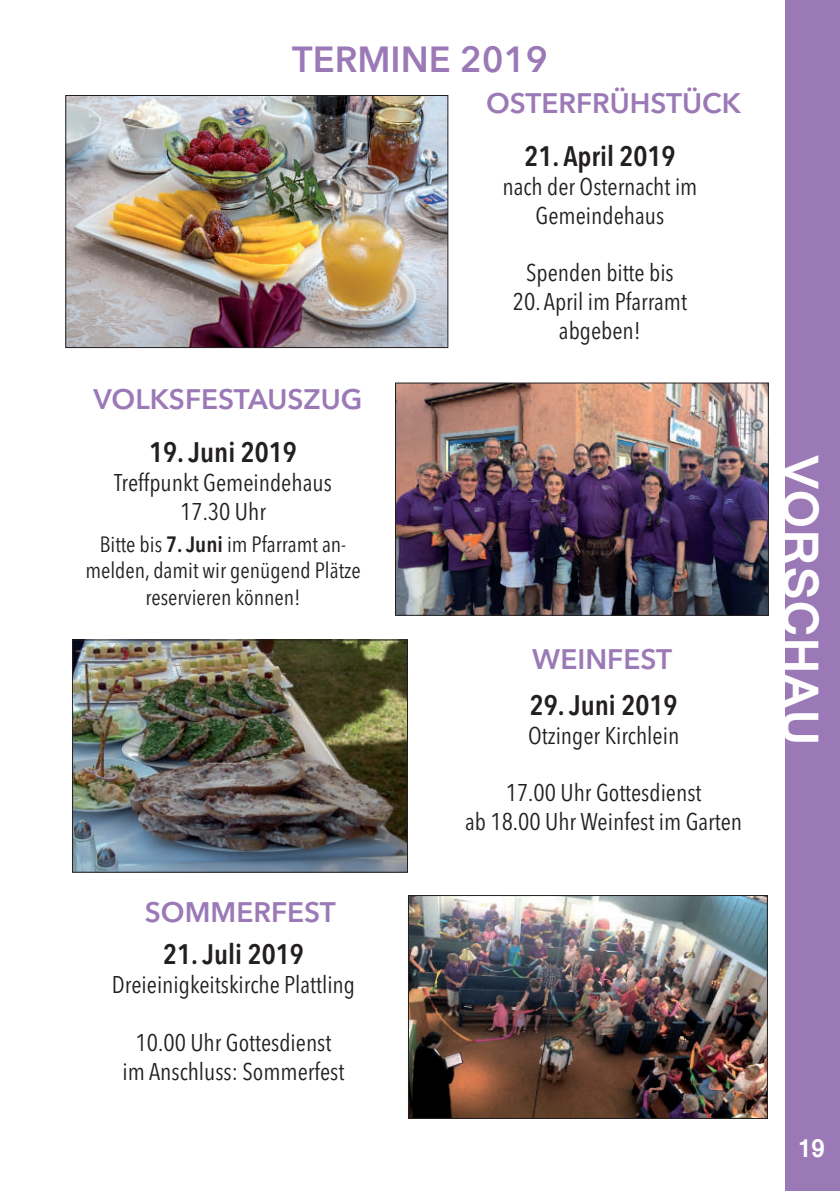
<style>
.page{position:relative;width:840px;height:1191px;background:#fff}
.page>*{position:absolute;margin:0;border:0;box-sizing:border-box;transform-origin:0 0}
.t1{font:700 48px "Kartika";color:#fff}
.t2{font:600 36px "Avenir Next LT Pro";color:#9b79b6}
.t3{font:600 28px "Avenir Next LT Pro";color:#9b79b6}
.t4{font:600 condensed 28px "Avenir Next LT Pro";color:#231f20}
.t5{font:condensed 24px/28.8px "Avenir Next LT Pro";color:#231f20;text-align:center}
.t6{font:700 24px "Kartika";color:#fff}
.t7{font:condensed 22px/26.4px "Avenir Next LT Pro";color:#231f20;text-align:center}
.s1{font-weight:600}
</style>
<div class="page">
<div style="left:785px;top:0;width:54px;height:1191px;background:#9b79b6"></div>
<img style="left:67px;top:97px;width:379px;height:249px">
<div style="left:65px;top:95px;width:383px;height:253px;border:1px solid #231f20"></div>
<img style="left:397px;top:384px;width:369px;height:230px">
<div style="left:395px;top:382px;width:373px;height:234px;border:1px solid #231f20"></div>
<img style="left:74px;top:641px;width:332px;height:229px">
<div style="left:72px;top:639px;width:336px;height:233px;border:1px solid #231f20"></div>
<img style="left:410px;top:897px;width:355px;height:220px">
<div style="left:408px;top:895px;width:359px;height:224px;border:1px solid #231f20"></div>
<h2 class="t2" style="left:292px;top:38px;width:257px">TERMINE 2019</h2>
<p class="t3" style="left:486px;top:86px;width:256px">OSTERFRÜHSTÜCK</p>
<p class="t4" style="left:524px;top:139px;width:153px">21. April 2019</p>
<p class="t5" style="left:502px;top:172px;width:196px">nach der Osternacht im<br>Gemeindehaus</p>
<p class="t5" style="left:526px;top:258px;width:149px">Spenden bitte bis</p>
<p class="t5" style="left:512px;top:287px;width:176px">20. April im Pfarramt abgeben!</p>
<p class="t3" style="left:93px;top:382px;width:270px">VOLKSFESTAUSZUG</p>
<p class="t4" style="left:149px;top:435px;width:149px">19. Juni 2019</p>
<p class="t5" style="left:114px;top:468px;width:219px">Treffpunkt Gemeindehaus<br>17.30 Uhr</p>
<p class="t7" style="left:85px;top:531px;width:277px">Bitte bis <span class="s1">7. Juni</span> im Pfarramt an&shy;melden, damit wir genügend Plätze reservieren können!</p>
<p class="t3" style="left:145px;top:895px;width:192px">SOMMERFEST</p>
<p class="t4" style="left:163px;top:937px;width:142px">21. Juli 2019</p>
<p class="t5" style="left:112px;top:970px;width:244px">Dreieinigkeitskirche Plattling</p>
<p class="t5" style="left:122px;top:1027px;width:223px">10.00 Uhr Gottesdienst im Anschluss: Sommerfest</p>
<p class="t3" style="left:532px;top:642px;width:141px">WEINFEST</p>
<p class="t4" style="left:529px;top:688px;width:149px">29. Juni 2019</p>
<p class="t5" style="left:527px;top:720px;width:153px">Otzinger Kirchlein</p>
<p class="t5" style="left:465px;top:778px;width:278px">17.00 Uhr Gottesdienst<br>ab 18.00 Uhr Weinfest im Garten</p>
<h1 class="t1" style="left:830px;top:455px;width:292px;rotate:90deg">VORSCHAU</h1>
<p class="t6" style="left:797px;top:1133px;width:29px">19</p>
</div>
